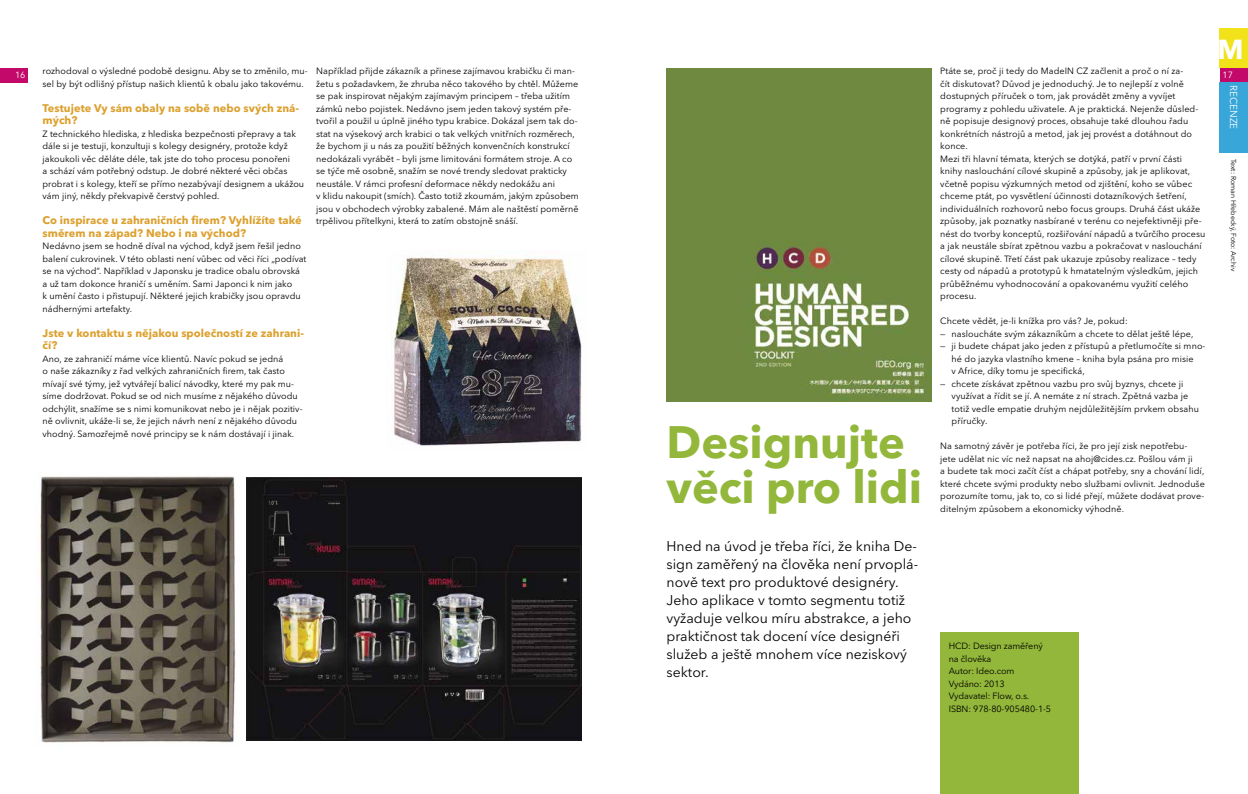
<style>
.page{position:relative;width:1248px;height:794px;background:#fff}
.page>*{position:absolute;margin:0;border:0;box-sizing:border-box;transform-origin:0 0}
.t1{font:700 45px/45px "Avenir Next LT Pro";color:#92b73a}
.t2{font:700 27.3px "Avenir Next LT Pro";color:#fff}
.t3{font:14px/18px "Avenir Next LT Pro";color:#000}
.t4{font:700 11px/12.5px "Avenir Next LT Pro";letter-spacing:.005em;color:#dca02d}
.t5{font:10px "Avenir Next LT Pro";color:#fff}
.t6{font:9px/12.5px "Avenir Next LT Pro";letter-spacing:.005em;color:#000}
.t7{font:9px "Avenir Next LT Pro";color:#fff}
.t8{font:7px "Avenir Next LT Pro";color:#000}
</style>
<div class="page">
<div style="left:0;top:68px;width:28px;height:14px;background:#c30969"></div>
<div style="left:1219px;top:68px;width:28px;height:14px;background:#c30969"></div>
<div style="left:1219px;top:28px;width:28px;height:40px;background:#f1e21a"></div>
<img style="left:666px;top:68px;width:265px;height:333px">
<div style="left:1219px;top:82px;width:28px;height:71px;background:#38a6d9"></div>
<div style="left:940px;top:632px;width:139px;height:162px;background:#92b73a"></div>
<img style="left:247px;top:477px;width:334px;height:263px">
<img style="left:40px;top:476px;width:196px;height:267px">
<img style="left:393px;top:255px;width:189px;height:191px">
<h2 class="t2" style="left:1217px;top:32px;width:28px">M</h2>
<p class="t6" style="left:940px;top:65px;width:267px">Ptáte se, proč ji tedy do MadeIN CZ začlenit a proč o ní za-<br>čít diskutovat? Důvod je jednoduchý. Je to nejlepší z volně dostupných příruček o tom, jak provádět změny a vyvíjet programy z pohledu uživatele. A je praktická. Nejenže důsled&shy;ně popisuje designový proces, obsahuje také dlouhou řadu konkrétních nástrojů a metod, jak jej provést a dotáhnout do konce.<br>Mezi tři hlavní témata, kterých se dotýká, patří v první části knihy naslouchání cílové skupině a způsoby, jak je aplikovat, včetně popisu výzkumných metod od zjištění, koho se vůbec chceme ptát, po vysvětlení účinnosti dotazníkových šetření, individuálních rozhovorů nebo focus groups. Druhá část ukáže způsoby, jak poznatky nasbírané v terénu co nejefektivněji pře&shy;nést do tvorby konceptů, rozšiřování nápadů a tvůrčího procesu a jak neustále sbírat zpětnou vazbu a pokračovat v naslouchání cílové skupině. Třetí část pak ukazuje způsoby realizace – tedy cesty od nápadů a prototypů k hmatatelným výsledkům, jejich průběžnému vyhodnocování a opakovanému využití celého procesu.</p>
<p class="t6" style="left:940px;top:315px;width:189px">Chcete vědět, je-li knížka pro vás? Je, pokud:</p>
<p class="t6" style="left:940px;top:327px;width:255px">— nasloucháte svým zákazníkům a chcete to dělat ještě lépe,</p>
<p class="t6" style="left:951px;top:340px;width:255px;text-indent:-11px">— ji budete chápat jako jeden z přístupů a přetlumočíte si mno&shy;hé do jazyka vlastního kmene – kniha byla psána pro misie<br>v Africe, díky tomu je specifická,</p>
<p class="t6" style="left:951px;top:377px;width:249px;text-indent:-11px">— chcete získávat zpětnou vazbu pro svůj byznys, chcete ji využívat a řídit se jí. A nemáte z ní strach. Zpětná vazba je totiž vedle empatie druhým nejdůležitějším prvkem obsahu příručky.</p>
<p class="t6" style="left:940px;top:440px;width:266px">Na samotný závěr je potřeba říci, že pro její zisk nepotřebu&shy;jete udělat nic víc než napsat na ahoj@cides.cz. Pošlou vám ji<br>a budete tak moci začít číst a chápat potřeby, sny a chování lidí, které chcete svými produkty nebo službami ovlivnit. Jednoduše porozumíte tomu, jak to, co si lidé přejí, můžete dodávat prove&shy;ditelným způsobem a ekonomicky výhodně.</p>
<p class="t6" style="left:316px;top:65px;width:264px">Například přijde zákazník a přinese zajímavou krabičku či man&shy;žetu s požadavkem, že zhruba něco takového by chtěl. Můžeme se pak inspirovat nějakým zajímavým principem – třeba užitím zámků nebo pojistek. Nedávno jsem jeden takový systém pře&shy;tvořil a použil u úplně jiného typu krabice. Dokázal jsem tak do&shy;stat na výsekový arch krabici o tak velkých vnitřních rozměrech, že bychom ji u nás za použití běžných konvenčních konstrukcí nedokázali vyrábět – byli jsme limitováni formátem stroje. A co se týče mě osobně, snažím se nové trendy sledovat prakticky neustále. V rámci profesní deformace někdy nedokážu ani<br>v klidu nakoupit (smích). Často totiž zkoumám, jakým způsobem jsou v obchodech výrobky zabalené. Mám ale naštěstí poměrně trpělivou přítelkyni, která to zatím obstojně snáší.</p>
<p class="t6" style="left:43px;top:65px;width:267px">rozhodoval o výsledné podobě designu. Aby se to změnilo, mu&shy;sel by být odlišný přístup našich klientů k obalu jako takovému.</p>
<p class="t4" style="left:43px;top:101px;width:258px">Testujete Vy sám obaly na sobě nebo svých zná&shy;mých?</p>
<p class="t6" style="left:43px;top:127px;width:263px">Z technického hlediska, z hlediska bezpečnosti přepravy a tak dále si je testuji, konzultuji s kolegy designéry, protože když jakoukoli věc děláte déle, tak jste do toho procesu ponořeni<br>a schází vám potřebný odstup. Je dobré některé věci občas probrat i s kolegy, kteří se přímo nezabývají designem a ukážou vám jiný, někdy překvapivě čerstvý pohled.</p>
<p class="t4" style="left:43px;top:214px;width:261px">Co inspirace u zahraničních firem? Vyhlížíte také směrem na západ? Nebo i na východ?</p>
<p class="t6" style="left:43px;top:240px;width:265px">Nedávno jsem se hodně díval na východ, když jsem řešil jedno balení cukrovinek. V této oblasti není vůbec od věci říci „podívat se na východ“. Například v Japonsku je tradice obalu obrovská a už tam dokonce hraničí s uměním. Sami Japonci k nim jako<br>k umění často i přistupují. Některé jejich krabičky jsou opravdu nádhernými artefakty.</p>
<p class="t4" style="left:43px;top:326px;width:263px">Jste v kontaktu s nějakou společností ze zahrani&shy;čí?</p>
<p class="t6" style="left:43px;top:352px;width:261px">Ano, ze zahraničí máme více klientů. Navíc pokud se jedná<br>o naše zákazníky z řad velkých zahraničních firem, tak často mívají své týmy, jež vytvářejí balicí návodky, které my pak mu&shy;síme dodržovat. Pokud se od nich musíme z nějakého důvodu odchýlit, snažíme se s nimi komunikovat nebo je i nějak pozitiv&shy;ně ovlivnit, ukáže-li se, že jejich návrh není z nějakého důvodu vhodný. Samozřejmě nové principy se k nám dostávají i jinak.</p>
<p class="t7" style="left:15px;top:70px;width:12px">16</p>
<p class="t7" style="left:1222px;top:70px;width:12px">17</p>
<p class="t5" style="left:1239px;top:85px;width:46px;rotate:90deg">RECENZE</p>
<p class="t8" style="left:1237px;top:159px;width:114px;rotate:90deg">Text: Roman Hřebecký, Foto: Archiv</p>
<h1 class="t1" style="left:666px;top:419px;width:257px">Designujte věci pro lidi</h1>
<p class="t3" style="left:666px;top:537px;width:253px">Hned na úvod je třeba říci, že kniha De&shy;sign zaměřený na člověka není prvoplá&shy;nově text pro produktové designéry.<br>Jeho aplikace v tomto segmentu totiž vyžaduje velkou míru abstrakce, a jeho praktičnost tak docení více designéři služeb a ještě mnohem více neziskový sektor.</p>
<p class="t6" style="left:948px;top:640px;width:104px">HCD: Design zaměřený na člověka<br>Autor: Ideo.com<br>Vydáno: 2013<br>Vydavatel: Flow, o.s.<br>ISBN: 978-80-905480-1-5</p>
</div>
